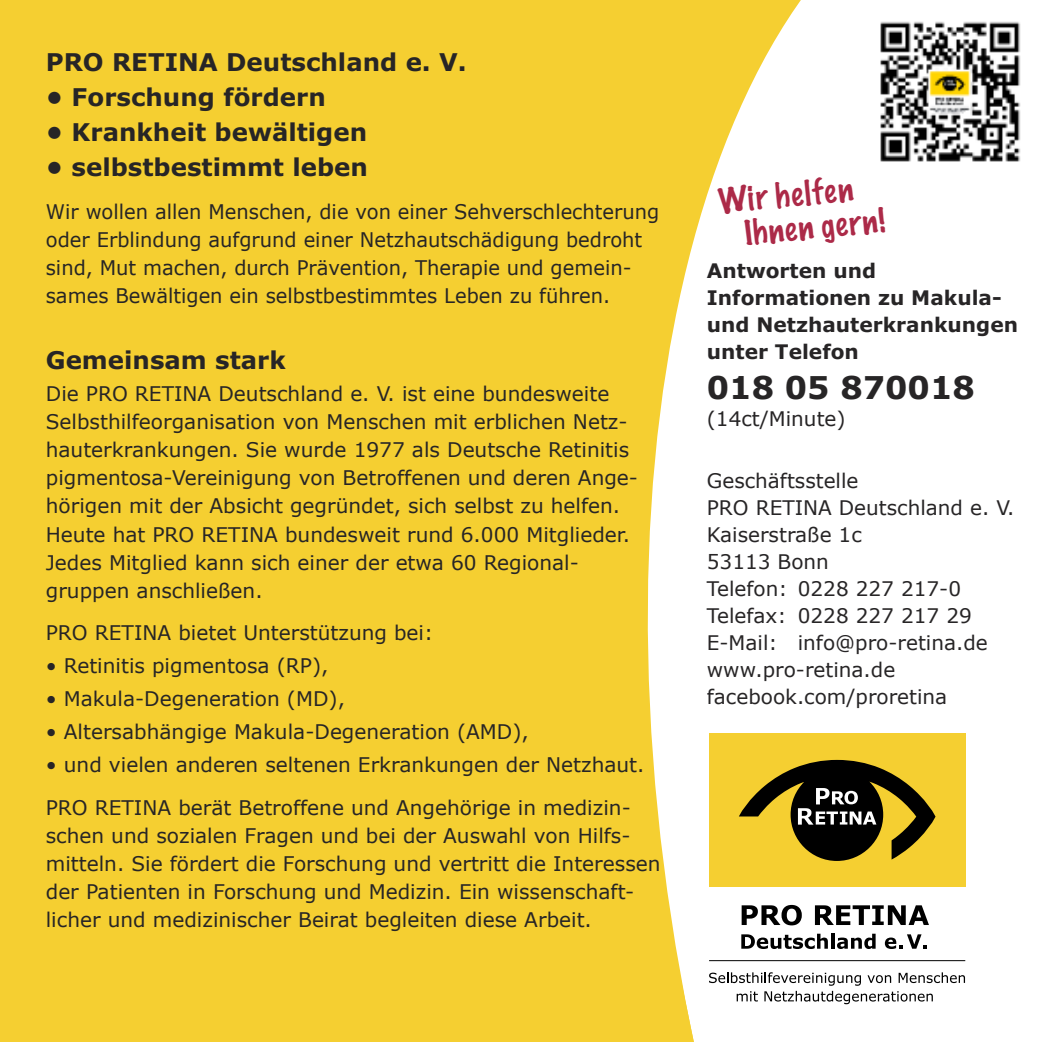
<style>
.page{position:relative;width:1042px;height:1042px;background:#f5cf31}
.page>*{position:absolute;margin:0;border:0;box-sizing:border-box;transform-origin:0 0}
.t1{font:700 31.5px "Verdana";color:#272526}
.t2{font:100 31.15px/34.1px "Marker Felt";color:#ac2a48}
.t3{font:700 24.5px "Verdana";color:#272526}
.t4{font:20.12px/28px "Verdana";color:#272526}
.t5{font:700 20.12px/26.9px "Verdana";color:#272526}
.t6{font:19.95px/26.9px "Verdana";color:#272526}
</style>
<div class="page">
<svg style="left:647px;top:0;width:395px;height:1042px;background:#fdf9e7"></svg>
<img style="left:873px;top:16px;width:153px;height:153px">
<div style="left:691px;top:723px;width:292px;height:296px;background:#fff"></div>
<div style="left:709px;top:733px;width:256px;height:154px;background:#f5cf31"></div>
<svg style="left:739px;top:760px;width:196px;height:101px"></svg>
<svg style="left:741px;top:905px;width:61px;height:20px"></svg>
<svg style="left:815px;top:905px;width:114px;height:20px"></svg>
<svg style="left:741px;top:933px;width:87px;height:16px"></svg>
<hr style="left:831px;top:933px;width:3px;height:15px;background:#000">
<svg style="left:837px;top:933px;width:38px;height:16px"></svg>
<svg style="left:885px;top:934px;width:42px;height:15px"></svg>
<hr style="left:709px;top:960px;width:256px;height:1px;background:#000">
<svg style="left:709px;top:972px;width:256px;height:32px"></svg>
<p class="t3" style="left:46px;top:49px;width:422px">PRO RETINA Deutschland e. V.</p>
<p class="t3" style="left:46px;top:83px;width:281px">• Forschung fördern</p>
<p class="t3" style="left:46px;top:118px;width:323px">• Krankheit bewältigen</p>
<p class="t3" style="left:46px;top:153px;width:324px">• selbstbestimmt leben</p>
<p class="t4" style="left:46px;top:196px;width:615px">Wir wollen allen Menschen, die von einer Sehverschlechterung oder Erblindung aufgrund einer Netzhautschädigung bedroht sind, Mut machen, durch Prävention, Therapie und gemein&shy;sames Bewältigen ein selbstbestimmtes Leben zu führen.</p>
<p class="t3" style="left:46px;top:346px;width:242px">Gemeinsam stark</p>
<p class="t4" style="left:46px;top:379px;width:594px">Die PRO RETINA Deutschland e. V. ist eine bundesweite Selbsthilfeorganisation von Menschen mit erblichen Netz&shy;hauterkrankungen. Sie wurde 1977 als Deutsche Retinitis pigmentosa-Vereinigung von Betroffenen und deren Ange&shy;hörigen mit der Absicht gegründet, sich selbst zu helfen.<br>Heute hat PRO RETINA bundesweit rund 6.000 Mitglieder.<br>Jedes Mitglied kann sich einer der etwa 60 Regional&shy;gruppen anschließen.</p>
<p class="t4" style="left:46px;top:618px;width:389px">PRO RETINA bietet Unterstützung bei:</p>
<p class="t4" style="left:46px;top:651px;width:284px">• Retinitis pigmentosa (RP),</p>
<p class="t4" style="left:46px;top:684px;width:301px">• Makula-Degeneration (MD),</p>
<p class="t4" style="left:46px;top:717px;width:484px">• Altersabhängige Makula-Degeneration (AMD),</p>
<p class="t4" style="left:46px;top:743px;width:600px;line-height:42.9px">• und vielen anderen seltenen Erkrankungen der Netzhaut.<br>PRO RETINA berät Betroffene und Angehörige in medizin-</p>
<p class="t4" style="left:46px;top:821px;width:616px">schen und sozialen Fragen und bei der Auswahl von Hilfs&shy;mitteln. Sie fördert die Forschung und vertritt die Interessen der Patienten in Forschung und Medizin. Ein wissenschaft&shy;licher und medizinischer Beirat begleiten diese Arbeit.</p>
<h2 class="t2" style="left:740px;top:181px;width:142px;text-indent:-24px;rotate:-5deg">Wir helfen<br>Ihnen gern!</h2>
<p class="t5" style="left:707px;top:257px;width:313px">Antworten und<br>Informationen zu Makula&shy;und Netzhauterkrankungen unter Telefon</p>
<h1 class="t1" style="left:707px;top:370px;width:269px">018 05 870018</h1>
<p class="t6" style="left:707px;top:405px;width:140px">(14ct/Minute)</p>
<p class="t6" style="left:707px;top:467px;width:309px">Geschäftsstelle<br>PRO RETINA Deutschland e. V.<br>Kaiserstraße 1c<br>53113 Bonn<br>Telefon: 0228 227 217-0<br>Telefax: 0228 227 217 29<br>E-Mail: info@pro-retina.de www.pro-retina.de facebook.com/proretina</p>
</div>
